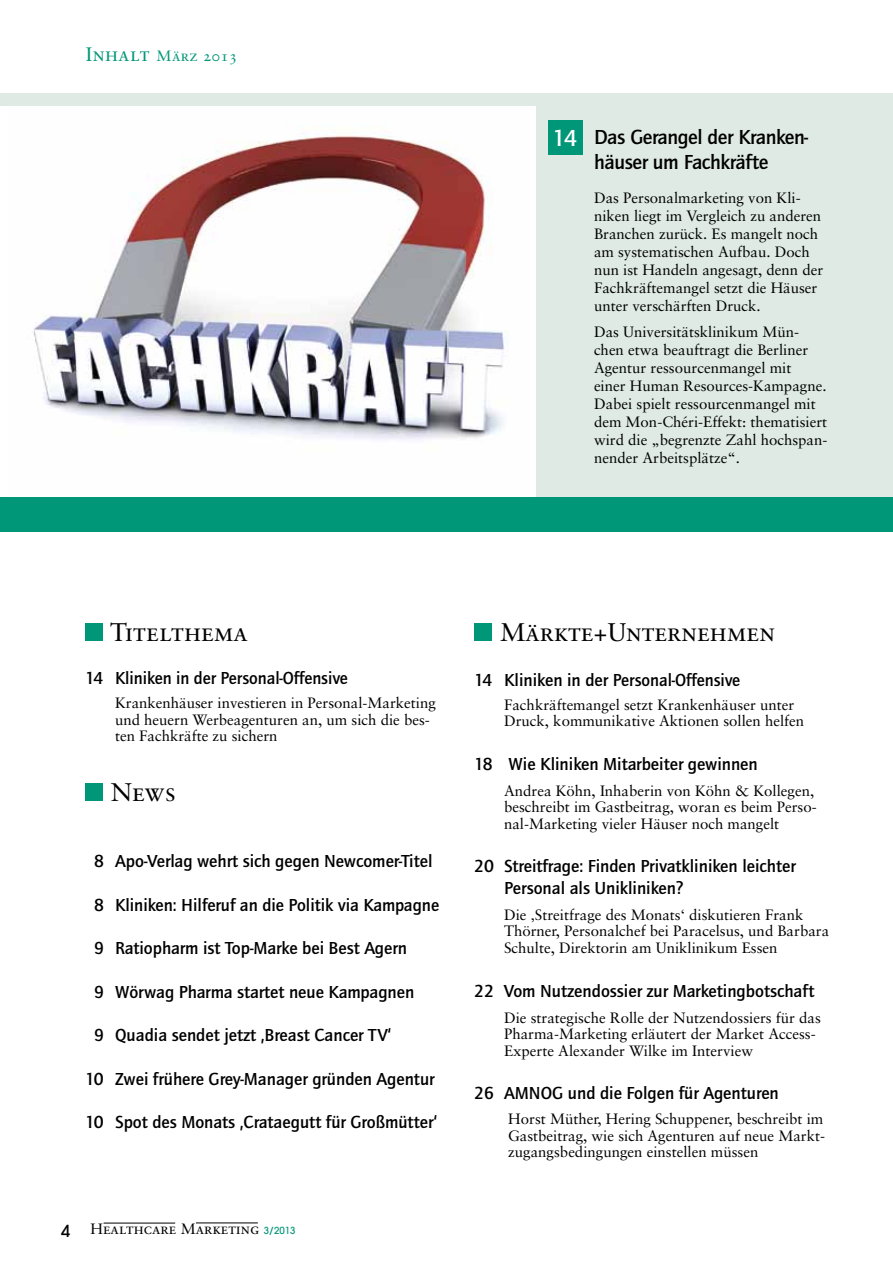
<style>
.page{position:relative;width:893px;height:1263px;background:#fff}
.page>*{position:absolute;margin:0;border:0;box-sizing:border-box;transform-origin:0 0}
.t1{font:25.5px "Sabon Roman SC";color:#000}
.t2{font:500 24px "Quay Sans ITC Std";color:#fff}
.t3{font:500 21px/25.5px "Quay Sans ITC Std";letter-spacing:-.02em;color:#000}
.t4{font:500 18px/21.6px "Quay Sans ITC Std";color:#000}
.t5{font:15px/18px "Sabon";color:#000}
.t6{font:15px "Sabon Roman SC";color:#000}
.t7{font:15px "Sabon Roman SC";letter-spacing:.025em;color:#009678}
.s1{font-size:19.5px}
.s2{font-family:"Avant Garde";font-weight:500;font-size:16.5px}
.s3{font-family:"Avant Garde";font-weight:500;font-size:9.75px;color:#009678}
</style>
<div class="page">
<div style="left:85px;top:623px;width:17px;height:17px;background:#009678"></div>
<div style="left:85px;top:784px;width:17px;height:17px;background:#009678"></div>
<div style="left:474px;top:623px;width:18px;height:17px;background:#009678"></div>
<hr style="left:104px;top:1222px;width:71px;height:1px;background:#000">
<hr style="left:196px;top:1222px;width:62px;height:1px;background:#000">
<div style="left:0;top:94px;width:893px;height:432px;background:#deeae3"></div>
<div style="left:0;top:106px;width:536px;height:392px;background:#fff"></div>
<img style="left:9px;top:133px;width:521px;height:365px">
<div style="left:548px;top:120px;width:34px;height:34px;background:#009678"></div>
<div style="left:0;top:498px;width:893px;height:34px;background:#009678"></div>
<p class="t7" style="left:86px;top:47px;width:153px"><span class="s1">Inhalt</span> März 2013</p>
<h2 class="t2" style="left:552px;top:124px;width:27px">14</h2>
<h3 class="t3" style="left:594px;top:124px;width:215px">Das Gerangel der Kranken&shy;häuser um Fachkräfte</h3>
<p class="t5" style="left:594px;top:189px;width:231px">Das Personalmarketing von Kli&shy;niken liegt im Vergleich zu anderen<br>Branchen zurück. Es mangelt noch am systematischen Aufbau. Doch nun ist Handeln angesagt, denn der<br>Fachkräftemangel setzt die Häuser unter verschärften Druck.</p>
<p class="t5" style="left:594px;top:322px;width:235px">Das Universitätsklinikum Mün&shy;chen etwa beauftragt die Berliner Agentur ressourcenmangel mit<br>einer Human Resources-Kampagne.<br>Dabei spielt ressourcenmangel mit dem Mon-Chéri-Effekt: thematisiert wird die „begrenzte Zahl hochspan&shy;nender Arbeitsplätze“.</p>
<h1 class="t1" style="left:110px;top:616px;width:139px">Titelthema</h1>
<p class="t4" style="left:85px;top:667px;width:264px">14 Kliniken in der Personal-Offensive</p>
<p class="t5" style="left:115px;top:694px;width:322px;line-height:16.5px">Krankenhäuser investieren in Personal-Marketing und heuern Werbeagenturen an, um sich die bes&shy;ten Fachkräfte zu sichern</p>
<h1 class="t1" style="left:111px;top:777px;width:67px">News</h1>
<p class="t4" style="left:94px;top:850px;width:340px">8 Apo-Verlag wehrt sich gegen Newcomer-Titel</p>
<p class="t4" style="left:94px;top:894px;width:347px">8 Kliniken: Hilferuf an die Politik via Kampagne</p>
<p class="t4" style="left:94px;top:937px;width:315px">9 Ratiopharm ist Top-Marke bei Best Agern</p>
<p class="t4" style="left:94px;top:981px;width:322px">9 Wörwag Pharma startet neue Kampagnen</p>
<p class="t4" style="left:94px;top:1024px;width:299px">9 Quadia sendet jetzt ‚Breast Cancer TV‘</p>
<p class="t4" style="left:85px;top:1068px;width:351px">10 Zwei frühere Grey-Manager gründen Agentur</p>
<p class="t4" style="left:85px;top:1111px;width:354px">10 Spot des Monats ‚Crataegutt für Großmütter‘</p>
<p class="t6" style="left:61px;top:1220px;width:236px"><span class="s2">4</span> Healthcare Marketing <span class="s3">3/2013</span></p>
<h1 class="t1" style="left:500px;top:616px;width:276px">Märkte+Unternehmen</h1>
<p class="t4" style="left:474px;top:669px;width:268px">14 Kliniken in der Personal-Offensive</p>
<p class="t5" style="left:504px;top:696px;width:302px;line-height:16.5px">Fachkräftemangel setzt Krankenhäuser unter<br>Druck, kommunikative Aktionen sollen helfen</p>
<p class="t4" style="left:474px;top:753px;width:285px">18 Wie Kliniken Mitarbeiter gewinnen</p>
<p class="t5" style="left:504px;top:782px;width:314px;line-height:16.5px">Andrea Köhn, Inhaberin von Köhn &amp; Kollegen, beschreibt im Gastbeitrag, woran es beim Perso&shy;nal-Marketing vieler Häuser noch mangelt</p>
<p class="t4" style="left:504px;top:855px;width:293px;text-indent:-30px">20 Streitfrage: Finden Privatkliniken leichter<br>Personal als Unikliniken?</p>
<p class="t5" style="left:504px;top:906px;width:327px;line-height:16.5px">Die ‚Streitfrage des Monats‘ diskutieren Frank<br>Thörner, Personalchef bei Paracelsus, und Barbara<br>Schulte, Direktorin am Uniklinikum Essen</p>
<p class="t4" style="left:474px;top:980px;width:342px">22 Vom Nutzendossier zur Marketingbotschaft</p>
<p class="t5" style="left:504px;top:1009px;width:318px;line-height:16.5px">Die strategische Rolle der Nutzendossiers für das<br>Pharma-Marketing erläutert der Market Access-<br>Experte Alexander Wilke im Interview</p>
<p class="t4" style="left:474px;top:1083px;width:306px">26 AMNOG und die Folgen für Agenturen</p>
<p class="t5" style="left:508px;top:1110px;width:318px;line-height:16.5px;text-align:justify">Horst Müther, Hering Schuppener, beschreibt im Gastbeitrag, wie sich Agenturen auf neue Markt&shy;zugangsbedingungen einstellen müssen</p>
</div>
